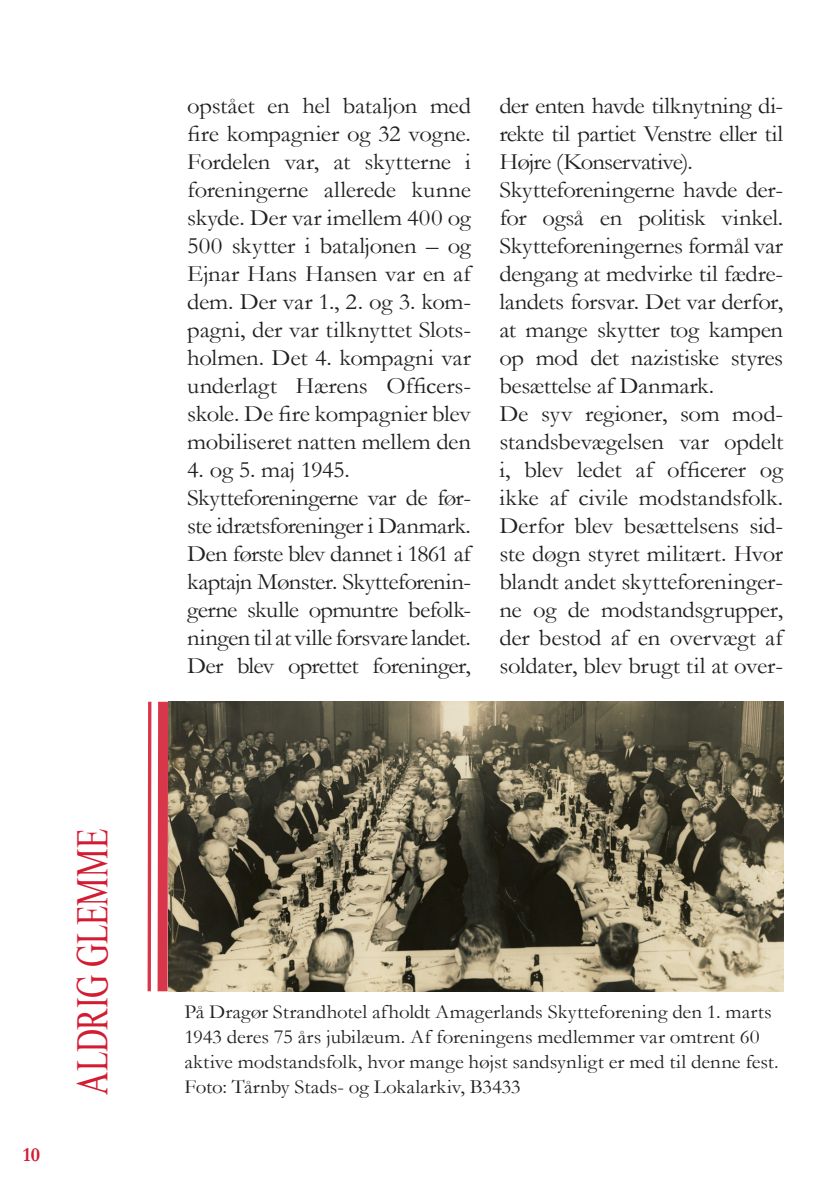
<style>
.page{position:relative;width:840px;height:1191px;background:#fff}
.page>*{position:absolute;margin:0;border:0;box-sizing:border-box;transform-origin:0 0}
.t1{font:44.8px "Times New Roman";letter-spacing:-.01em;color:#d31b32;scale:.71 1}
.t2{font:23.6px/28px "Garamond";letter-spacing:-.015em;color:#231f20;scale:1.05 1}
.t3{font:20px/25px "Garamond";color:#231f20;scale:1.05 1}
.t4{font:700 20px "Garamond";color:#d31b32}
</style>
<div class="page">
<div style="left:157px;top:702px;width:11px;height:289px;background:#d8364a"></div>
<svg style="left:147px;top:701px;width:4px;height:290px"></svg>
<img style="left:168px;top:701px;width:615px;height:290px">
<p class="t4" style="left:23px;top:1140px;width:19px">10</p>
<h1 class="t1" style="left:62px;top:1095px;width:377px;rotate:-90deg">aldrig glemme</h1>
<p class="t2" style="left:187px;top:91px;width:271px;text-align:justify">opstået en hel bataljon med fire kompagnier og 32 vogne.<br>Fordelen var, at skytterne i foreningerne allerede kunne skyde. Der var imellem 400 og 500 skytter i bataljonen – og Ejnar Hans Hansen var en af dem. Der var 1., 2. og 3. kom&shy;pagni, der var tilknyttet Slots&shy;holmen. Det 4. kompagni var underlagt Hærens Officers&shy;skole. De fire kompagnier blev mobiliseret natten mellem den</p>
<p class="t2" style="left:187px;top:455px;width:271px">4. og 5. maj 1945.<br>Skytteforeningerne var de før&shy;ste idrætsforeninger i Danmark.<br>Den første blev dannet i 1861 af kaptajn Mønster. Skytteforenin&shy;gerne skulle opmuntre befolk&shy;ningen til at ville forsvare landet.<br>Der blev oprettet foreninger,</p>
<p class="t2" style="left:499px;top:91px;width:271px">der enten havde tilknytning di&shy;rekte til partiet Venstre eller til<br>Højre (Konservative).<br>Skytteforeningerne havde der&shy;for også en politisk vinkel.<br>Skytteforeningernes formål var dengang at medvirke til fædre&shy;landets forsvar. Det var derfor, at mange skytter tog kampen op mod det nazistiske styres besættelse af Danmark.<br>De syv regioner, som mod&shy;standsbevægelsen var opdelt i, blev ledet af officerer og ikke af civile modstandsfolk.<br>Derfor blev besættelsens sid&shy;ste døgn styret militært. Hvor blandt andet skytteforeninger&shy;ne og de modstandsgrupper, der bestod af en overvægt af soldater, blev brugt til at over-</p>
<p class="t3" style="left:184px;top:998px;width:567px">På Dragør Strandhotel afholdt Amagerlands Skytteforening den 1. marts 1943 deres 75 års jubilæum. Af foreningens medlemmer var omtrent 60 aktive modstandsfolk, hvor mange højst sandsynligt er med til denne fest.<br>Foto: Tårnby Stads- og Lokalarkiv, B3433</p>
</div>
